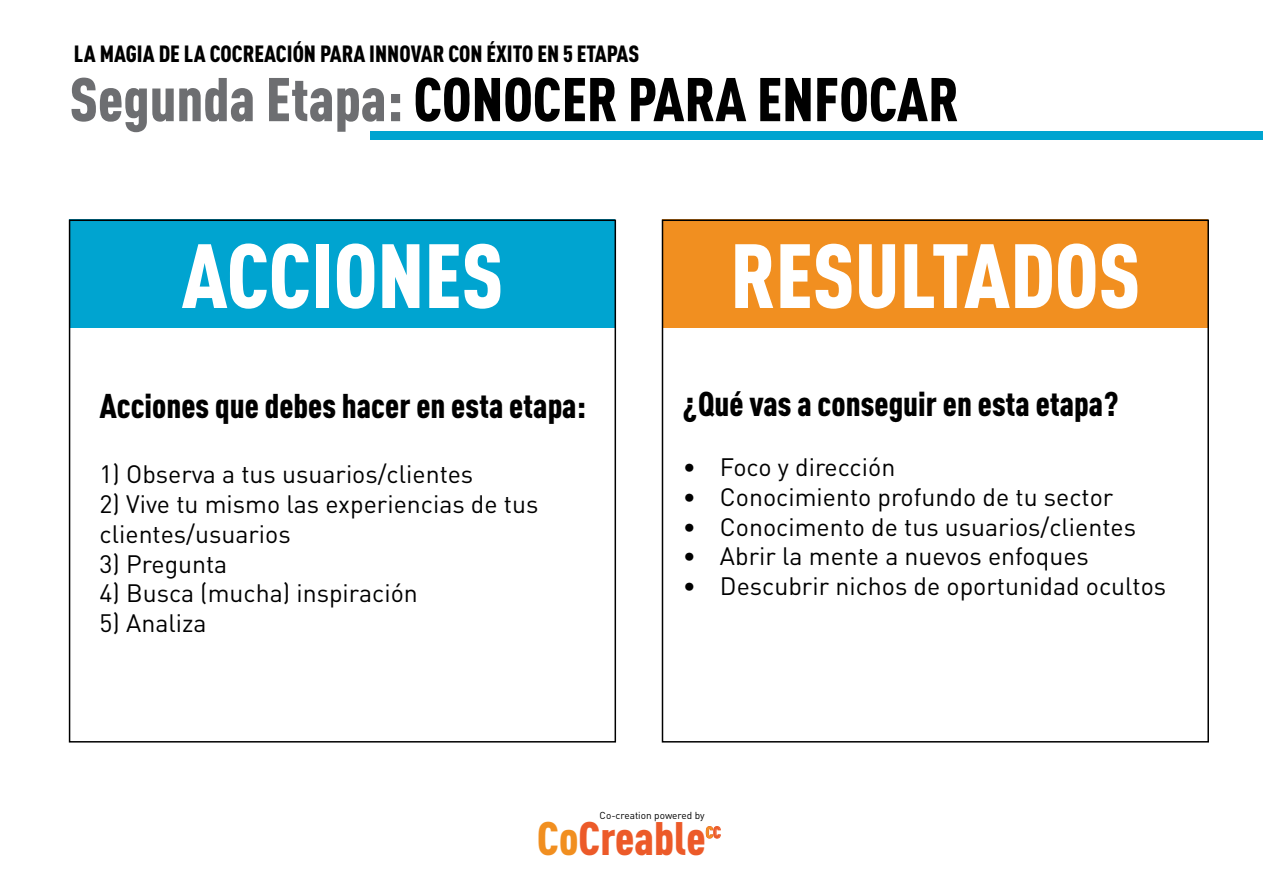
<style>
.page{position:relative;width:1263px;height:893px;background:#fff}
.page>*{position:absolute;margin:0;border:0;box-sizing:border-box;transform-origin:0 0}
.t1{font:900 89.55px "DIN Cond";color:#fff}
.t2{font:900 60.75px "DIN Cond";color:#000}
.t3{font:900 46.2px "DIN Cond";color:#ec5a29}
.t4{font:900 33.9px "DIN Cond";color:#000}
.t5{font:24.9px/29.8px "DIN";color:#000}
.t6{font:900 23.1px "DIN Cond";color:#000}
.t7{font:900 15.9px "DIN Cond";color:#f18f20}
.t8{font:10.05px "DIN";color:#000}
.s1{color:#6d6e71}
.s2{color:#f18f20}
.s3{color:#ec5a29}
</style>
<div class="page">
<svg style="left:706px;top:826px;width:15px;height:12px"></svg>
<div style="left:70px;top:219px;width:545px;height:109px;background:#00a4d0"></div>
<div style="left:662px;top:219px;width:546px;height:109px;background:#f18f20"></div>
<div style="left:69px;top:219px;width:547px;height:523px;border:2px solid #000"></div>
<div style="left:662px;top:219px;width:547px;height:523px;border:2px solid #000"></div>
<div style="left:370px;top:131px;width:893px;height:9px;background:#00a4d0"></div>
<p class="t6" style="left:74px;top:40px;width:567px">LA MAGIA DE LA COCREACIÓN PARA INNOVAR CON ÉXITO EN 5 ETAPAS</p>
<h2 class="t2" style="left:70px;top:61px;width:891px"><span class="s1">Segunda Etapa:</span> CONOCER PARA ENFOCAR</h2>
<h1 class="t1" style="left:181px;top:220px;width:323px">ACCIONES</h1>
<h1 class="t1" style="left:730px;top:220px;width:412px">RESULTADOS</h1>
<h3 class="t4" style="left:100px;top:385px;width:488px">Acciones que debes hacer en esta etapa:</h3>
<p class="t5" style="left:100px;top:459px;width:375px">1) Observa a tus usuarios/clientes</p>
<p class="t5" style="left:100px;top:488px;width:440px">2) Vive tu mismo las experiencias de tus clientes/usuarios</p>
<p class="t5" style="left:100px;top:548px;width:129px">3) Pregunta</p>
<p class="t5" style="left:100px;top:578px;width:320px">4) Busca (mucha) inspiración</p>
<p class="t5" style="left:100px;top:608px;width:109px">5) Analiza</p>
<h3 class="t4" style="left:683px;top:383px;width:437px">¿Qué vas a conseguir en esta etapa?</h3>
<p class="t5" style="left:683px;top:451px;width:214px">• Foco y dirección</p>
<p class="t5" style="left:683px;top:481px;width:432px">• Conocimiento profundo de tu sector</p>
<p class="t5" style="left:683px;top:511px;width:455px">• Conocimento de tus usuarios/clientes</p>
<p class="t5" style="left:683px;top:541px;width:408px">• Abrir la mente a nuevos enfoques</p>
<p class="t5" style="left:683px;top:571px;width:485px">• Descubrir nichos de oportunidad ocultos</p>
<p class="t8" style="left:600px;top:809px;width:107px">Co-creation powered by</p>
<h3 class="t3" style="left:537px;top:810px;width:170px"><span class="s2">Co</span>Creable</h3>
<p class="t7" style="left:706px;top:822px;width:17px">C<span class="s3">C</span></p>
</div>
